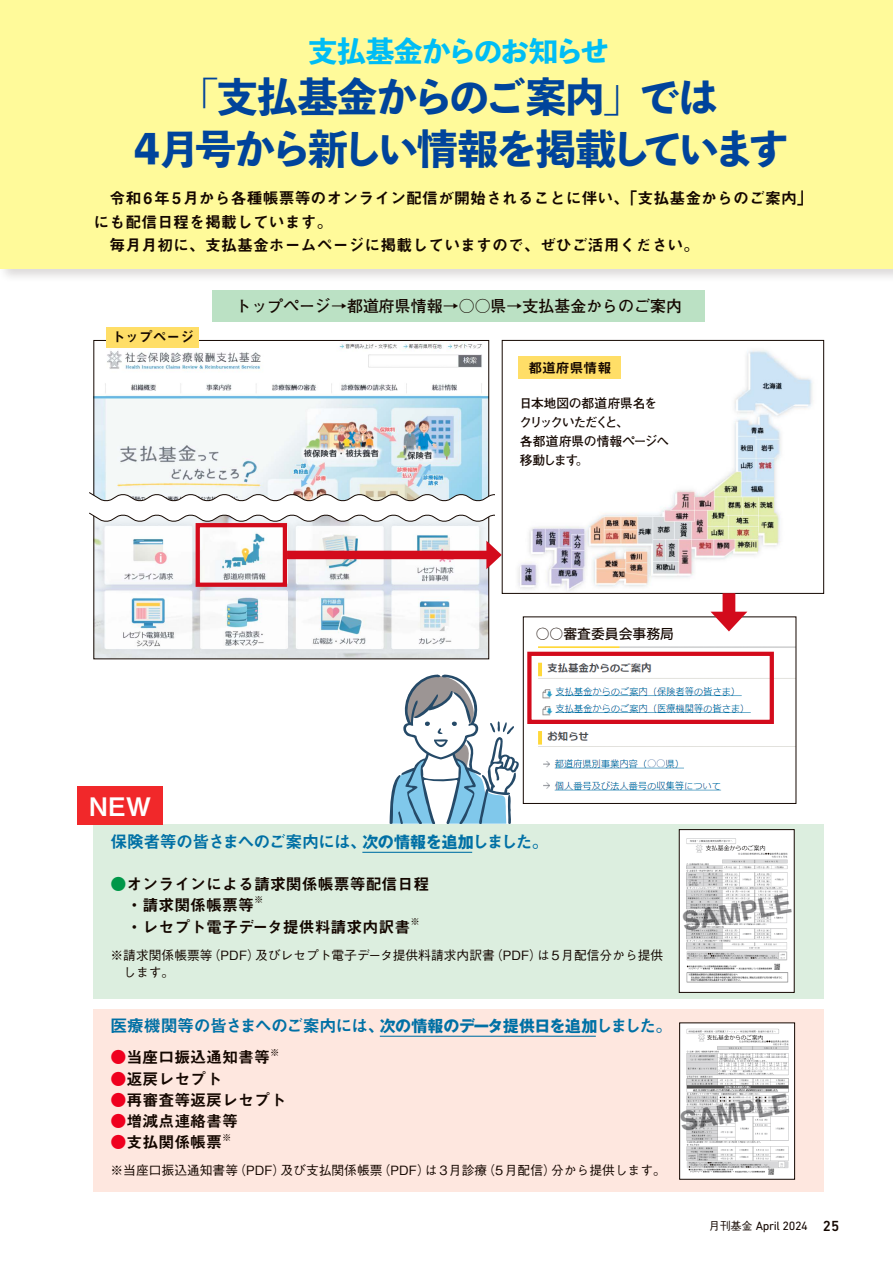
<style>
.page{position:relative;width:893px;height:1263px;background:#fff}
.page>*{position:absolute;margin:0;border:0;box-sizing:border-box;transform-origin:0 0}
.t1{font:800 40.35px/52.1px "Toppan Bunkyu Midashi Gothic Std N";letter-spacing:-.085em;color:#00449b;text-align:center}
.t2{font:800 28.65px "Toppan Bunkyu Midashi Gothic Std N";letter-spacing:-.055em;color:#00bdf5}
.t3{font:700 26.55px "Helvetica";color:#8e8e90}
.t4{font:25.5px "Midashi Go Pr 6 MB31";color:#fff}
.t5{font:16.95px "Midashi Go Pro MB31";letter-spacing:-.05em;color:#0070a5}
.t6{font:15.9px/23.4px "Midashi Go Pro MB31";color:#140700}
.t7{font:700 15.9px "Futo Go B101 Pr 6";color:#140700}
.t8{font:13.8px "Midashi Go Pro MB31";color:#140700}
.t9{font:13.8px "Hira Kaku Std W5";color:#140700}
.t10{font:500 12.75px/17px "Gothic BBB Pr 6";color:#140700}
.t11{font:700 12.75px/19.2px "Futo Go B101 Pr 6";letter-spacing:-.045em;color:#140700}
.t12{font:12.15px "DIN Next LT Pro";letter-spacing:-.025em;color:#140700}
.t13{font:9.3px "Midashi Go Pro MB31";color:#140700}
.s1{font-family:"Gothic MB101 Pr 6";font-weight:700;font-size:15.9px}
.s2{color:#009749}
.s3{color:#ef001e}
.s4{font-family:"Gothic BBB Pro";font-weight:500;font-size:11.1px}
.s5{font-weight:500;font-size:14.85px}
</style>
<div class="page">
<svg style="left:390px;top:674px;width:129px;height:150px"></svg>
<div style="left:0;top:0;width:893px;height:284px;background:#140700;opacity:.15"></div>
<div style="left:0;top:0;width:893px;height:269px;background:#fffa9a"></div>
<div style="left:94px;top:824px;width:730px;height:174px;background:#dceedf"></div>
<div style="left:94px;top:1009px;width:730px;height:182px;background:#fee7df"></div>
<div style="left:680px;top:1023px;width:115px;height:156px;background:#fff"></div>
<img style="left:686px;top:1028px;width:103px;height:147px">
<div style="left:679px;top:1023px;width:116px;height:156px;border:1px solid #140700"></div>
<div style="left:679px;top:830px;width:115px;height:162px;background:#fff"></div>
<img style="left:686px;top:838px;width:103px;height:145px">
<img style="left:96px;top:342px;width:391px;height:150px">
<svg style="left:96px;top:522px;width:391px;height:135px"></svg>
<svg style="left:89px;top:492px;width:405px;height:30px"></svg>
<div style="left:213px;top:290px;width:492px;height:32px;background:#bbe1c4"></div>
<div style="left:107px;top:327px;width:92px;height:20px;background:#ffde67"></div>
<img style="left:518px;top:350px;width:295px;height:241px">
<div style="left:502px;top:340px;width:322px;height:254px;border:1px solid #140700"></div>
<div style="left:519px;top:356px;width:102px;height:23px;background:#ffde67"></div>
<div style="left:196px;top:523px;width:91px;height:64px;border:4px solid #d30b1c"></div>
<div style="left:287px;top:551px;width:205px;height:8px;background:#d30b1c"></div>
<svg style="left:486px;top:541px;width:16px;height:28px"></svg>
<hr style="left:362px;top:852px;width:110px;height:1px;background:#0070a5">
<hr style="left:380px;top:1036px;width:216px;height:1px;background:#0070a5">
<img style="left:527px;top:631px;width:267px;height:160px">
<div style="left:523px;top:617px;width:273px;height:187px;border:1px solid #140700"></div>
<div style="left:527px;top:652px;width:247px;height:72px;border:4px solid #d30b1c"></div>
<div style="left:536px;top:627px;width:153px;height:17px;background:#fff"></div>
<div style="left:723px;top:593px;width:12px;height:26px;background:#d30b1c"></div>
<svg style="left:710px;top:612px;width:37px;height:19px"></svg>
<div style="left:78px;top:787px;width:85px;height:38px;background:#f1282a"></div>
<p class="t2" style="left:308px;top:30px;width:302px">支払基金からのお知らせ</p>
<p class="t1" style="left:128px;top:69px;width:663px">「支払基金からのご案内」では<br>４月号から新しい情報を掲載しています</p>
<p class="t6" style="left:94px;top:185px;width:721px">　令和6年5月から各種帳票等のオンライン配信が開始されることに伴い、「支払基金からのご案内」にも配信日程を掲載しています。<br>　毎月月初に、支払基金ホームページに掲載していますので、ぜひご活用ください。</p>
<p class="t8" style="left:111px;top:326px;width:84px">トップページ</p>
<p class="t7" style="left:235px;top:293px;width:448px">トップページ→都道府県情報→○○県→支払基金からのご案内</p>
<p class="t8" style="left:528px;top:356px;width:84px">都道府県情報</p>
<p class="t11" style="left:519px;top:393px;width:151px">日本地図の都道府県名をクリックいただくと、<br>各都道府県の情報ページへ移動します。</p>
<p class="t4" style="left:89px;top:785px;width:64px">NEW</p>
<p class="t9" style="left:536px;top:624px;width:140px">○○審査委員会事務局</p>
<p class="t5" style="left:111px;top:828px;width:440px">保険者等の皆さまへのご案内には、<span class="s1">次の情報を追加</span>しました。</p>
<p class="t6" style="left:111px;top:871px;width:320px;line-height:21.3px"><span class="s2">●</span>オンラインによる請求関係帳票等配信日程　・請求関係帳票等</p>
<p class="t13" style="left:254px;top:892px;width:11px">※</p>
<p class="t6" style="left:111px;top:913px;width:301px">　・レセプト電子データ提供料請求内訳書</p>
<p class="t13" style="left:410px;top:914px;width:11px">※</p>
<p class="t10" style="left:123px;top:945px;width:541px;text-indent:-13px">※請求関係帳票等（PDF）及びレセプト電子データ提供料請求内訳書（PDF）は5月配信分から提供します。</p>
<p class="t5" style="left:111px;top:1012px;width:563px">医療機関等の皆さまへのご案内には、<span class="s1">次の情報のデータ提供日を追加</span>しました。</p>
<p class="t6" style="left:111px;top:1044px;width:161px"><span class="s3">●</span>当座口振込通知書等</p>
<p class="t13" style="left:270px;top:1044px;width:11px">※</p>
<p class="t6" style="left:111px;top:1065px;width:113px"><span class="s3">●</span>返戻レセプト</p>
<p class="t6" style="left:111px;top:1086px;width:177px"><span class="s3">●</span>再審査等返戻レセプト</p>
<p class="t6" style="left:111px;top:1107px;width:129px"><span class="s3">●</span>増減点連絡書等</p>
<p class="t6" style="left:111px;top:1129px;width:113px"><span class="s3">●</span>支払関係帳票</p>
<p class="t13" style="left:222px;top:1129px;width:11px">※</p>
<p class="t10" style="left:111px;top:1161px;width:557px">※当座口振込通知書等（PDF）及び支払関係帳票（PDF）は3月診療（5月配信）分から提供します。</p>
<h3 class="t3" style="left:679px;top:901px;width:112px;rotate:-10deg">SAMPLE</h3>
<h3 class="t3" style="left:677px;top:1101px;width:112px;rotate:-10deg">SAMPLE</h3>
<p class="t12" style="left:709px;top:1219px;width:132px"><span class="s4">月刊基金</span> April 2024 <span class="s5">25</span></p>
</div>
